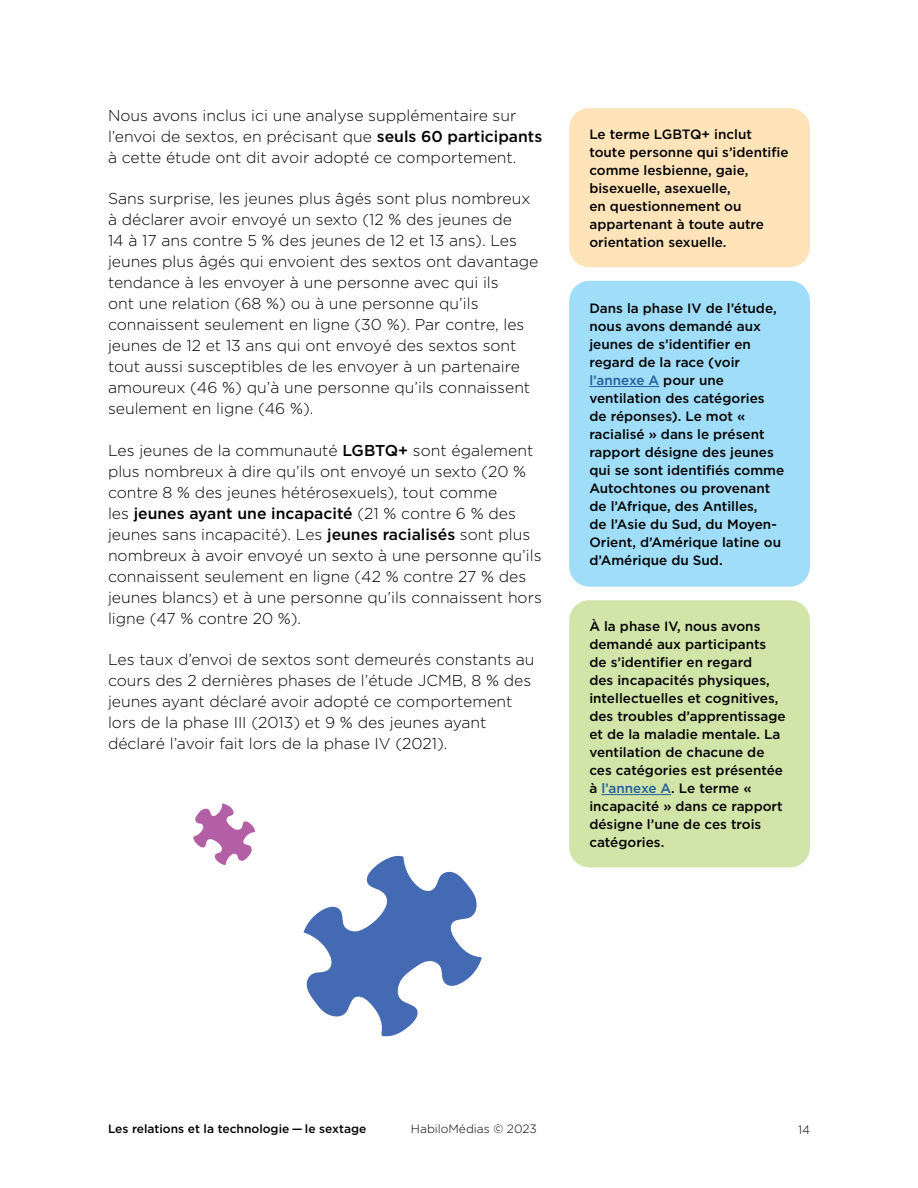
<style>
.page{position:relative;width:918px;height:1188px;background:#fff}
.page>*{position:absolute;margin:0;border:0;box-sizing:border-box;transform-origin:0 0}
.t1{font:300 15.75px/21px "Gotham";color:#000}
.callout_box_text{font:500 13.5px/18px "Gotham";color:#000}
.t2{font:500 12px "Gotham";color:#000}
.t3{font:300 12px "Gotham";color:#000}
.s1{font-weight:500}
.s2{color:#215e9e}
</style>
<div class="page">
<svg style="left:193px;top:804px;width:62px;height:61px"></svg>
<svg style="left:303px;top:855px;width:179px;height:182px"></svg>
<div style="left:569px;top:600px;width:241px;height:268px;background:#d1e5a8;border-radius:20px"></div>
<hr style="left:601px;top:794px;width:70px;height:1px;background:#215e9e">
<div style="left:569px;top:281px;width:241px;height:306px;background:#a0ddf9;border-radius:20px"></div>
<hr style="left:589px;top:386px;width:70px;height:1px;background:#215e9e">
<div style="left:569px;top:108px;width:241px;height:159px;background:#ffe4ba;border-radius:20px"></div>
<p class="t1" style="left:108px;top:105px;width:436px">Nous avons inclus ici une analyse supplémentaire sur l’envoi de sextos, en précisant que <span class="s1">seuls 60 participants </span>à cette étude ont dit avoir adopté ce comportement.</p>
<p class="t1" style="left:108px;top:188px;width:432px">Sans surprise, les jeunes plus âgés sont plus nombreux à déclarer avoir envoyé un sexto (12 % des jeunes de<br>14 à 17 ans contre 5 % des jeunes de 12 et 13 ans). Les jeunes plus âgés qui envoient des sextos ont davantage tendance à les envoyer à une personne avec qui ils<br>ont une relation (68 %) ou à une personne qu’ils connaissent seulement en ligne (30 %). Par contre, les jeunes de 12 et 13 ans qui ont envoyé des sextos sont tout aussi susceptibles de les envoyer à un partenaire amoureux (46 %) qu’à une personne qu’ils connaissent seulement en ligne (46 %).</p>
<p class="t1" style="left:108px;top:439px;width:435px">Les jeunes de la communauté <span class="s1">LGBTQ+</span> sont également plus nombreux à dire qu’ils ont envoyé un sexto (20 % contre 8 % des jeunes hétérosexuels), tout comme<br>les <span class="s1">jeunes ayant une incapacité</span> (21 % contre 6 % des jeunes sans incapacité). Les <span class="s1">jeunes racialisés</span> sont plus nombreux à avoir envoyé un sexto à une personne qu’ils connaissent seulement en ligne (42 % contre 27 % des jeunes blancs) et à une personne qu’ils connaissent hors ligne (47 % contre 20 %).</p>
<p class="t1" style="left:108px;top:649px;width:428px">Les taux d’envoi de sextos sont demeurés constants au cours des 2 dernières phases de l’étude JCMB, 8 % des jeunes ayant déclaré avoir adopté ce comportement lors de la phase III (2013) et 9 % des jeunes ayant déclaré l’avoir fait lors de la phase IV (2021).</p>
<p class="callout_box_text" style="left:589px;top:125px;width:201px">Le terme LGBTQ+ inclut toute personne qui s’identifie comme lesbienne, gaie, bisexuelle, asexuelle,<br>en questionnement ou appartenant à toute autre orientation sexuelle.</p>
<p class="callout_box_text" style="left:589px;top:299px;width:196px">Dans la phase IV de l’étude, nous avons demandé aux jeunes de s’identifier en regard de la race (voir <span class="s2">l’annexe A</span> pour une ventilation des catégories de réponses). Le mot « racialisé » dans le présent rapport désigne des jeunes qui se sont identifiés comme<br>Autochtones ou provenant de l’Afrique, des Antilles,<br>de l’Asie du Sud, du Moyen-<br>Orient, d’Amérique latine ou d’Amérique du Sud.</p>
<p class="callout_box_text" style="left:589px;top:617px;width:198px">À la phase IV, nous avons demandé aux participants de s’identifier en regard<br>des incapacités physiques, intellectuelles et cognitives, des troubles d’apprentissage et de la maladie mentale. La ventilation de chacune de ces catégories est présentée à <span class="s2">l’annexe A</span>. Le terme « incapacité » dans ce rapport désigne l’une de ces trois catégories.</p>
<p class="t2" style="left:108px;top:1121px;width:260px">Les relations et la technologie — le sextage</p>
<p class="t3" style="left:411px;top:1122px;width:127px">HabiloMédias © 2023</p>
<p class="t3" style="left:798px;top:1123px;width:13px">14</p>
</div>
